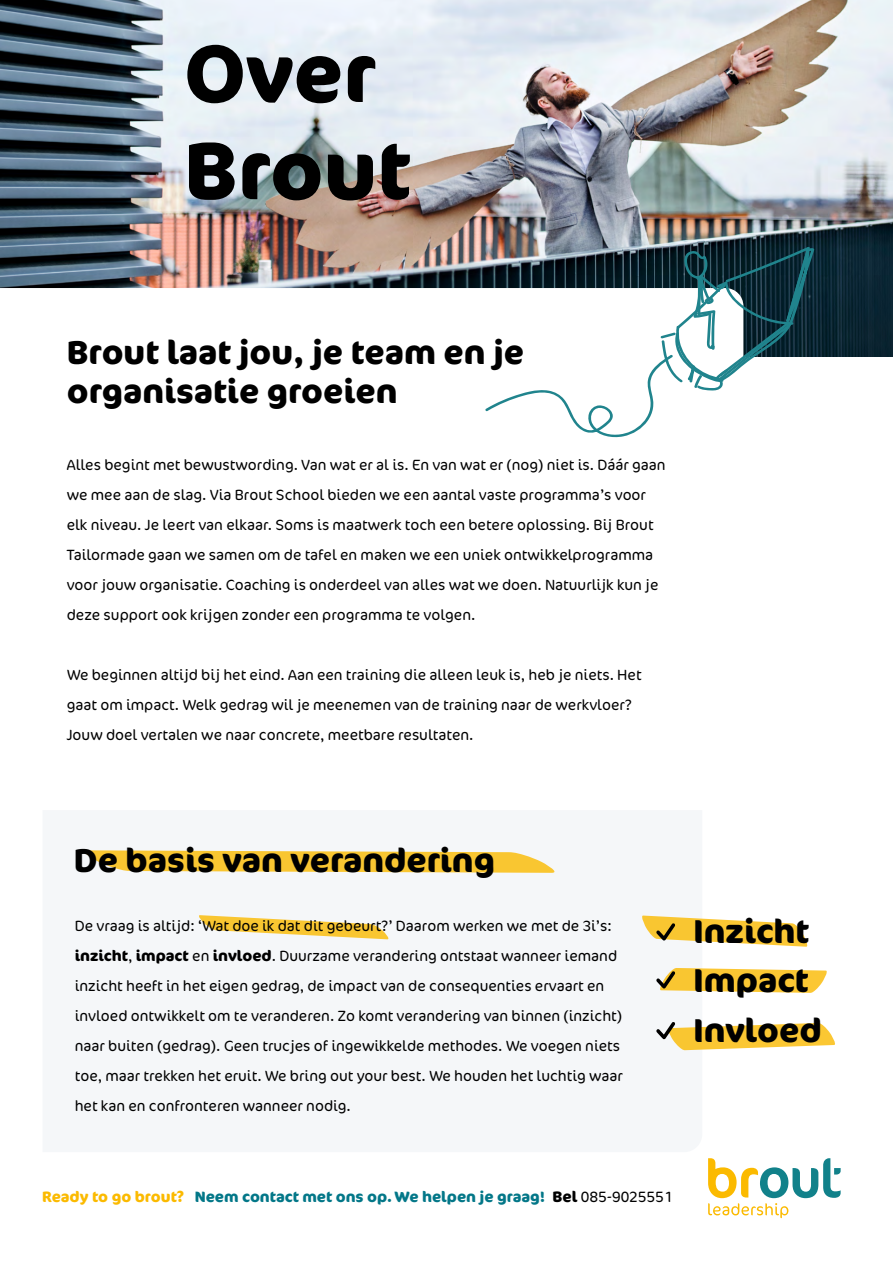
<style>
.page{position:relative;width:893px;height:1263px;background:#fff}
.page>*{position:absolute;margin:0;border:0;box-sizing:border-box;transform-origin:0 0}
.t1{font:700 81px/97.2px "Cocon Pro";color:#000}
.t2{font:700 33px/49.5px "Cocon Pro";color:#000}
.t3{font:300 15.15px "Cocon Pro";color:#000}
.t4{font:300 15px/30px "Cocon Pro";color:#000}
.t5{font:700 15px "Cocon Pro";color:#037788}
.s1{font-weight:700}
.s2{color:#fbba00}
</style>
<div class="page">
<img style="left:0;top:0;width:893px;height:356px">
<svg style="left:84px;top:850px;width:471px;height:23px;background:#f8ce52"></svg>
<svg style="left:0;top:288px;width:485px;height:68px"></svg>
<svg style="left:656px;top:1022px;width:179px;height:28px"></svg>
<svg style="left:199px;top:915px;width:190px;height:24px"></svg>
<svg style="left:656px;top:968px;width:171px;height:25px;background:#f4cb53"></svg>
<svg style="left:642px;top:915px;width:166px;height:32px"></svg>
<svg style="left:485px;top:247px;width:329px;height:191px"></svg>
<svg style="left:708px;top:1158px;width:133px;height:60px"></svg>
<h1 class="t1" style="left:184px;top:23px;width:228px">Over<br>Brout</h1>
<h2 class="t2" style="left:67px;top:331px;width:459px;line-height:39.6px">Brout laat jou, je team en je organisatie groeien</h2>
<p class="t4" style="left:67px;top:449px;width:600px">Alles begint met bewustwording. Van wat er al is. En van wat er (nog) niet is. Dáár gaan we mee aan de slag. Via Brout School bieden we een aantal vaste programma’s voor elk niveau. Je leert van elkaar. Soms is maatwerk toch een betere oplossing. Bij Brout Tailormade gaan we samen om de tafel en maken we een uniek ontwikkelprogramma voor jouw organisatie. Coaching is onderdeel van alles wat we doen. Natuurlijk kun je deze support ook krijgen zonder een programma te volgen.</p>
<p class="t4" style="left:67px;top:659px;width:576px">We beginnen altijd bij het eind. Aan een training die alleen leuk is, heb je niets. Het gaat om impact. Welk gedrag wil je meenemen van de training naar de werkvloer?<br>Jouw doel vertalen we naar concrete, meetbare resultaten.</p>
<h2 class="t2" style="left:74px;top:835px;width:422px">De basis van verandering</h2>
<p class="t4" style="left:75px;top:910px;width:550px">De vraag is altijd: ‘Wat doe ik dat dit gebeurt?’ Daarom werken we met de 3i’s: <span class="s1">inzicht</span>, <span class="s1">impact</span> en <span class="s1">invloed</span>. Duurzame verandering ontstaat wanneer iemand inzicht heeft in het eigen gedrag, de impact van de consequenties ervaart en invloed ontwikkelt om te veranderen. Zo komt verandering van binnen (inzicht) naar buiten (gedrag). Geen trucjes of ingewikkelde methodes. We voegen niets toe, maar trekken het eruit. We bring out your best. We houden het luchtig waar het kan en confronteren wanneer nodig.</p>
<h2 class="t2" style="left:693px;top:905px;width:130px">Inzicht<br>Impact<br>Invloed</h2>
<p class="t5" style="left:42px;top:1186px;width:504px"><span class="s2">Ready to go brout?</span> Neem contact met ons op. We helpen je graag!</p>
<p class="t3" style="left:552px;top:1187px;width:122px"><span class="s1">Bel</span> 085-9025551</p>
</div>
